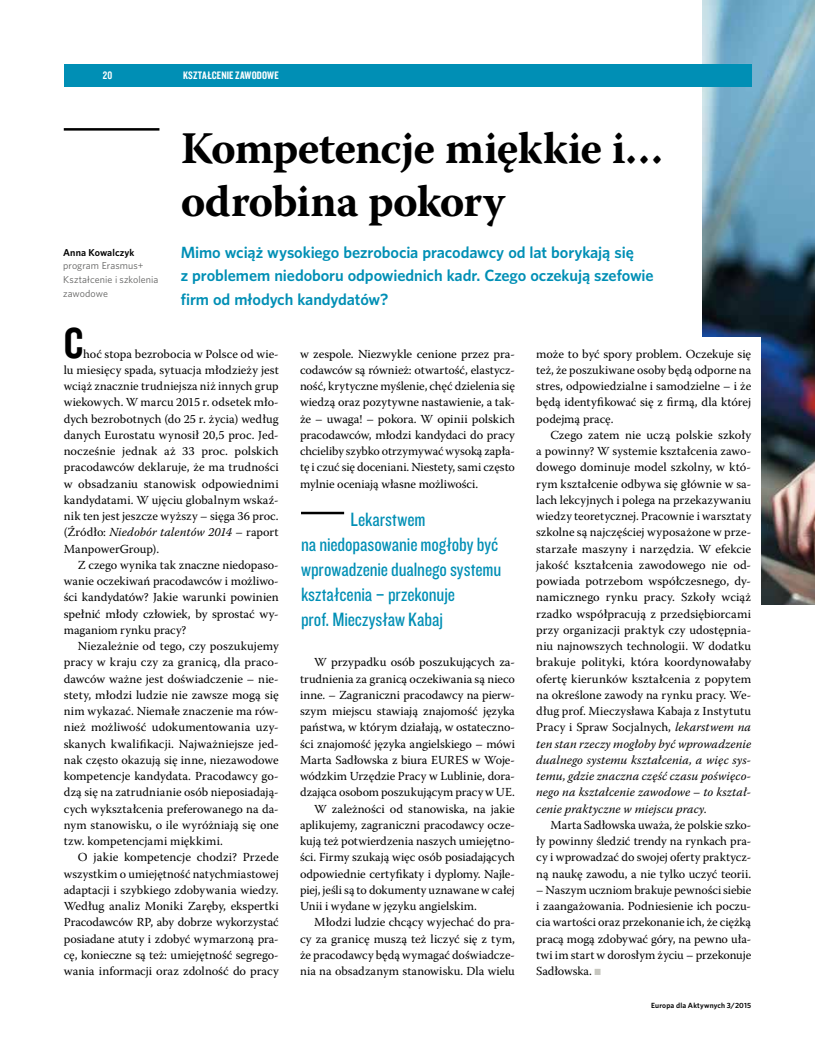
<style>
.page{position:relative;width:815px;height:1063px;background:#fff}
.page>*{position:absolute;margin:0;border:0;box-sizing:border-box;transform-origin:0 0}
.t1{font:700 45px/53.8px "Warnock Pro";letter-spacing:-.02em;color:#000}
.t2{font:45px "Knockout 49 Liteweight";color:#000}
.t3{font:20px/25px "Knockout 29 Junior Ltweight";letter-spacing:-.005em;color:#008fb5}
.t4{font:600 16.25px/23.8px "Whitney";letter-spacing:-.005em;color:#008fb5}
.t5{font:12.25px/16.2px "Warnock Pro";color:#000;text-align:justify}
.t6{font:11.25px "Knockout 49 Liteweight";letter-spacing:.015em;color:#fff}
.t7{font:10px/13.8px "Whitney";letter-spacing:.01em;color:#616160}
.t8{font:600 10px "Whitney";letter-spacing:.01em;color:#000}
.t9{font:600 7.5px "Whitney";letter-spacing:.02em;color:#000}
.s1{font-style:italic}
.s2{font-family:"Knockout 26 Junior Flywght";font-size:13.12px;color:#c6c6bf}
</style>
<div class="page">
<img style="left:702px;top:0;width:113px;height:604px">
<div style="left:603px;top:337px;width:158px;height:293px;background:#fff"></div>
<hr style="left:64px;top:128px;width:95px;height:3px;background:#000">
<div style="left:64px;top:64px;width:687px;height:23px;background:#008fb5"></div>
<hr style="left:301px;top:512px;width:43px;height:2px;background:#000">
<p class="t6" style="left:103px;top:68px;width:11px">20</p>
<p class="t6" style="left:183px;top:68px;width:97px">KSZTAŁCENIE ZAWODOWE</p>
<p class="t8" style="left:63px;top:245px;width:73px">Anna Kowalczyk</p>
<p class="t7" style="left:63px;top:259px;width:97px">program Erasmus+<br>Kształcenie i szkolenia zawodowe</p>
<h1 class="t1" style="left:181px;top:120px;width:485px">Kompetencje miękkie i… odrobina pokory</h1>
<h3 class="t4" style="left:181px;top:240px;width:474px">Mimo wciąż wysokiego bezrobocia pracodawcy od lat borykają się<br>z problemem niedoboru odpowiednich kadr. Czego oczekują szefowie firm od młodych kandydatów?</h3>
<h1 class="t2" style="left:64px;top:314px;width:21px">C</h1>
<p class="t5" style="left:64px;top:345px;width:216px;text-indent:19px">hoć stopa bezrobocia w Polsce od wie&shy;lu miesięcy spada, sytuacja młodzieży jest wciąż znacznie trudniejsza niż innych grup wiekowych. W marcu 2015 r. odsetek mło&shy;dych bezrobotnych (do 25 r. życia) według danych Eurostatu wynosił 20,5 proc. Jed&shy;nocześnie jednak aż 33 proc. polskich pracodawców deklaruje, że ma trudności w obsadzaniu stanowisk odpowiednimi kandydatami. W ujęciu globalnym wskaź&shy;nik ten jest jeszcze wyższy – sięga 36 proc. (Źródło: <span class="s1">Niedobór talentów 2014</span> – raport ManpowerGroup).</p>
<p class="t5" style="left:64px;top:556px;width:216px;text-indent:14px">Z czego wynika tak znaczne niedopaso&shy;wanie oczekiwań pracodawców i możliwo&shy;ści kandydatów? Jakie warunki powinien spełnić młody człowiek, by sprostać wy&shy;maganiom rynku pracy?</p>
<p class="t5" style="left:64px;top:638px;width:216px;text-indent:14px">Niezależnie od tego, czy poszukujemy pracy w kraju czy za granicą, dla praco&shy;dawców ważne jest doświadczenie – nie&shy;stety, młodzi ludzie nie zawsze mogą się nim wykazać. Niemałe znaczenie ma rów&shy;nież możliwość udokumentowania uzy&shy;skanych kwalifikacji. Najważniejsze jed&shy;nak często okazują się inne, niezawodowe kompetencje kandydata. Pracodawcy go&shy;dzą się na zatrudnianie osób nieposiadają&shy;cych wykształcenia preferowanego na da&shy;nym stanowisku, o ile wyróżniają się one tzw. kompetencjami miękkimi.</p>
<p class="t5" style="left:64px;top:849px;width:216px;text-indent:14px">O jakie kompetencje chodzi? Przede wszystkim o umiejętność natychmiastowej adaptacji i szybkiego zdobywania wiedzy.<br>Według analiz Moniki Zaręby, ekspertki Pracodawców RP, aby dobrze wykorzystać posiadane atuty i zdobyć wymarzoną pra&shy;cę, konieczne są też: umiejętność segrego&shy;wania informacji oraz zdolność do pracy</p>
<p class="t5" style="left:300px;top:345px;width:216px">w zespole. Niezwykle cenione przez pra&shy;codawców są również: otwartość, elastycz&shy;ność, krytyczne myślenie, chęć dzielenia się wiedzą oraz pozytywne nastawienie, a tak&shy;że – uwaga! – pokora. W opinii polskich pracodawców, młodzi kandydaci do pracy chcieliby szybko otrzymywać wysoką zapła&shy;tę i czuć się doceniani. Niestety, sami często mylnie oceniają własne możliwości.</p>
<h2 class="t3" style="left:301px;top:506px;width:202px;text-indent:49px">Lekarstwem<br>na niedopasowanie mogłoby być wprowadzenie dualnego systemu kształcenia – przekonuje<br>prof. Mieczysław Kabaj</h2>
<p class="t5" style="left:314px;top:654px;width:202px">W przypadku osób poszukujących za-</p>
<p class="t5" style="left:300px;top:670px;width:216px">trudnienia za granicą oczekiwania są nieco</p>
<p class="t5" style="left:300px;top:686px;width:216px">inne. – Zagraniczni pracodawcy na pierw-</p>
<p class="t5" style="left:300px;top:703px;width:216px">szym miejscu stawiają znajomość języka</p>
<p class="t5" style="left:300px;top:719px;width:216px">państwa, w którym działają, w ostateczno-</p>
<p class="t5" style="left:300px;top:735px;width:216px">ści znajomość języka angielskiego – mówi</p>
<p class="t5" style="left:300px;top:751px;width:216px">Marta Sadłowska z biura EURES w Woje-</p>
<p class="t5" style="left:300px;top:768px;width:216px">wódzkim Urzędzie Pracy w Lublinie, dora-</p>
<p class="t5" style="left:300px;top:784px;width:216px">dzająca osobom poszukującym pracy w UE.</p>
<p class="t5" style="left:314px;top:800px;width:202px">W zależności od stanowiska, na jakie</p>
<p class="t5" style="left:300px;top:816px;width:216px">aplikujemy, zagraniczni pracodawcy ocze-</p>
<p class="t5" style="left:300px;top:833px;width:216px">kują też potwierdzenia naszych umiejętno-</p>
<p class="t5" style="left:300px;top:849px;width:216px">ści. Firmy szukają więc osób posiadających</p>
<p class="t5" style="left:300px;top:865px;width:216px">odpowiednie certyfikaty i dyplomy. Najle-</p>
<p class="t5" style="left:300px;top:881px;width:216px">piej, jeśli są to dokumenty uznawane w całej</p>
<p class="t5" style="left:300px;top:898px;width:178px">Unii i wydane w języku angielskim.</p>
<p class="t5" style="left:314px;top:914px;width:202px">Młodzi ludzie chcący wyjechać do pra-</p>
<p class="t5" style="left:300px;top:930px;width:216px">cy za granicę muszą też liczyć się z tym,</p>
<p class="t5" style="left:300px;top:946px;width:216px">że pracodawcy będą wymagać doświadcze-</p>
<p class="t5" style="left:300px;top:963px;width:216px">nia na obsadzanym stanowisku. Dla wielu</p>
<p class="t5" style="left:536px;top:345px;width:216px">może to być spory problem. Oczekuje się też, że poszukiwane osoby będą odporne na stres, odpowiedzialne i samodzielne – i że będą identyfikować się z firmą, dla której podejmą pracę.</p>
<p class="t5" style="left:536px;top:426px;width:216px;text-indent:14px">Czego zatem nie uczą polskie szkoły a powinny? W systemie kształcenia zawo&shy;dowego dominuje model szkolny, w któ&shy;rym kształcenie odbywa się głównie w sa&shy;lach lekcyjnych i polega na przekazywaniu wiedzy teoretycznej. Pracownie i warsztaty szkolne są najczęściej wyposażone w prze&shy;starzałe maszyny i narzędzia. W efekcie jakość kształcenia zawodowego nie od&shy;powiada potrzebom współczesnego, dy&shy;namicznego rynku pracy. Szkoły wciąż rzadko współpracują z przedsiębiorcami przy organizacji praktyk czy udostępnia&shy;niu najnowszych technologii. W dodatku brakuje polityki, która koordynowałaby ofertę kierunków kształcenia z popytem na określone zawody na rynku pracy. We&shy;dług prof. Mieczysława Kabaja z Instytutu Pracy i Spraw Socjalnych, <span class="s1">lekarstwem na ten stan rzeczy mogłoby być wprowadzenie dualnego systemu kształcenia, a więc sys&shy;temu, gdzie znaczna część czasu poświęco&shy;nego na kształcenie zawodowe – to kształ&shy;cenie praktyczne w miejscu pracy</span>.</p>
<p class="t5" style="left:536px;top:816px;width:216px;text-indent:14px">Marta Sadłowska uważa, że polskie szko&shy;ły powinny śledzić trendy na rynkach pra&shy;cy i wprowadzać do swojej oferty praktycz&shy;ną naukę zawodu, a nie tylko uczyć teorii.</p>
<p class="t5" style="left:536px;top:881px;width:216px">– Naszym uczniom brakuje pewności siebie i zaangażowania. Podniesienie ich poczu&shy;cia wartości oraz przekonanie ich, że ciężką pracą mogą zdobywać góry, na pewno uła&shy;twi im start w dorosłym życiu – przekonuje Sadłowska. <span class="s2">•</span></p>
<p class="t9" style="left:651px;top:1000px;width:102px">Europa dla Aktywnych 3/2015</p>
</div>
